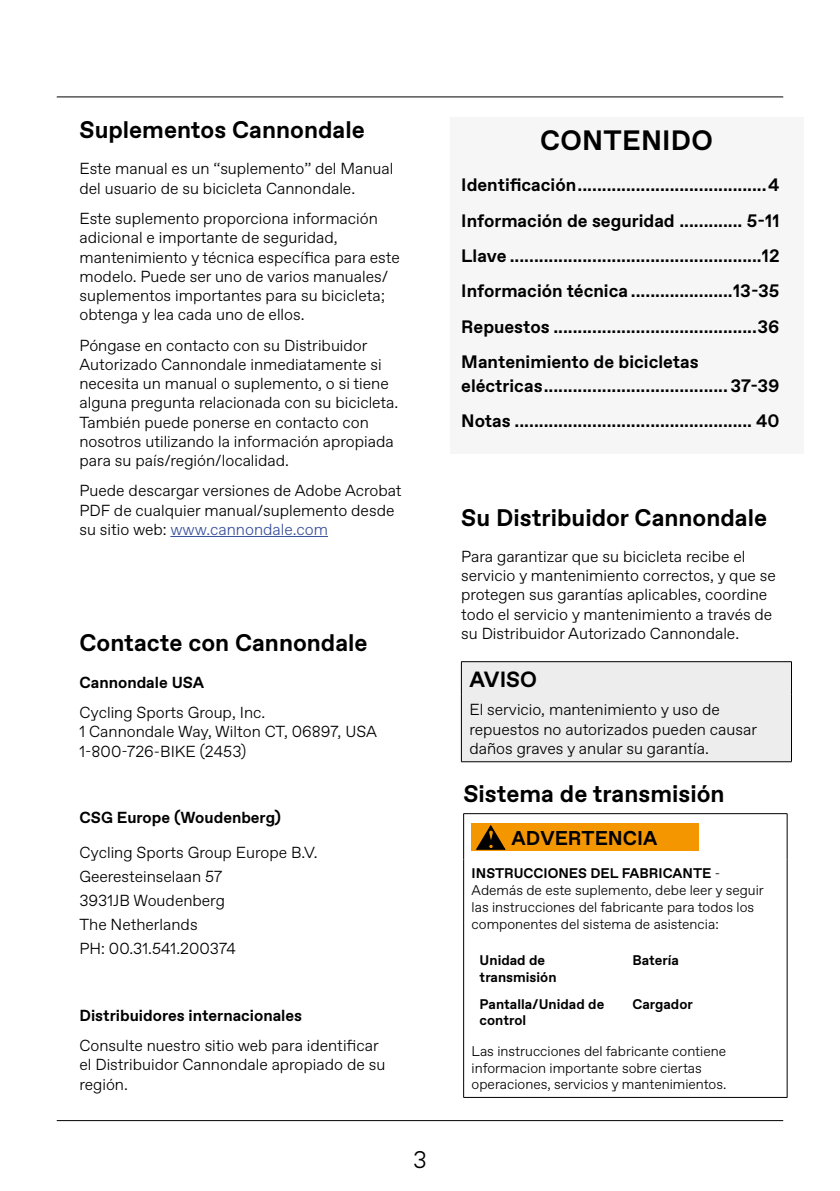
<style>
.page{position:relative;width:840px;height:1191px;background:#fff}
.page>*{position:absolute;margin:0;border:0;box-sizing:border-box;transform-origin:0 0}
.t1{font:700 28px "Favorit";letter-spacing:.01em;color:#000}
.t2{font:700 24px "Favorit";color:#000}
.t3{font:300 24px "Favorit";color:#000}
.t4{font:700 22px "Favorit";color:#000}
.t5{font:700 20px "Favorit";color:#000}
.t6{font:700 18px/35.4px "Favorit";color:#000;text-align:justify}
.t7{font:300 16px/19.2px "Favorit";color:#000}
.t8{font:700 16px "Favorit";color:#000}
.t9{font:300 14px/16.8px "Favorit";color:#000}
.t10{font:700 14px/16.8px "Favorit";color:#000}
.s1{color:#39509b}
.s2{font-weight:700}
</style>
<div class="page">
<hr style="left:57px;top:96px;width:725px;height:1px;background:#000">
<hr style="left:57px;top:1120px;width:725px;height:1px;background:#000">
<div style="left:449px;top:117px;width:353px;height:337px;background:#f6f6f6"></div>
<hr style="left:463px;top:813px;width:324px;height:1px;background:#000">
<hr style="left:463px;top:814px;width:1px;height:45px;background:#000">
<hr style="left:786px;top:814px;width:1px;height:45px;background:#000">
<hr style="left:463px;top:859px;width:1px;height:238px;background:#000">
<hr style="left:786px;top:859px;width:1px;height:238px;background:#000">
<hr style="left:463px;top:1097px;width:324px;height:1px;background:#000">
<div style="left:471px;top:823px;width:227px;height:27px;background:#f49600"></div>
<svg style="left:476px;top:825px;width:29px;height:24px"></svg>
<hr style="left:170px;top:536px;width:158px;height:1px;background:#39509b">
<div style="left:462px;top:662px;width:328px;height:99px;background:#ededed"></div>
<hr style="left:461px;top:661px;width:330px;height:1px;background:#000">
<hr style="left:461px;top:662px;width:1px;height:33px;background:#000">
<hr style="left:790px;top:662px;width:1px;height:33px;background:#000">
<hr style="left:461px;top:695px;width:1px;height:66px;background:#000">
<hr style="left:790px;top:695px;width:1px;height:66px;background:#000">
<hr style="left:461px;top:761px;width:330px;height:1px;background:#000">
<h2 class="t2" style="left:79px;top:114px;width:286px">Suplementos Cannondale</h2>
<p class="t7" style="left:79px;top:159px;width:315px">Este manual es un “suplemento” del Manual del usuario de su bicicleta Cannondale.</p>
<p class="t7" style="left:79px;top:208px;width:321px">Este suplemento proporciona información adicional e importante de seguridad, mantenimiento y técnica específica para este modelo. Puede ser uno de varios manuales/ suplementos importantes para su bicicleta; obtenga y lea cada uno de ellos.</p>
<p class="t7" style="left:79px;top:335px;width:320px">Póngase en contacto con su Distribuidor Autorizado Cannondale inmediatamente si necesita un manual o suplemento, o si tiene alguna pregunta relacionada con su bicicleta.<br>También puede ponerse en contacto con nosotros utilizando la información apropiada para su país/región/localidad.</p>
<p class="t7" style="left:79px;top:481px;width:323px">Puede descargar versiones de Adobe Acrobat<br>PDF de cualquier manual/suplemento desde su sitio web: <span class="s1">www.cannondale.com</span></p>
<h2 class="t2" style="left:79px;top:627px;width:289px">Contacte con Cannondale</h2>
<p class="t8" style="left:79px;top:671px;width:126px">Cannondale USA</p>
<p class="t7" style="left:79px;top:702px;width:299px">Cycling Sports Group, Inc.<br>1 Cannondale Way, Wilton CT, 06897, USA<br>1-800-726-BIKE (2453)</p>
<p class="t8" style="left:79px;top:806px;width:203px">CSG Europe (Woudenberg)</p>
<p class="t7" style="left:79px;top:839px;width:240px;line-height:24px">Cycling Sports Group Europe B.V.<br>Geeresteinselaan 57<br>3931JB Woudenberg<br>The Netherlands<br>PH: 00.31.541.200374</p>
<p class="t8" style="left:79px;top:1004px;width:224px">Distribuidores internacionales</p>
<p class="t7" style="left:79px;top:1035px;width:307px">Consulte nuestro sitio web para identificar el Distribuidor Cannondale apropiado de su región.</p>
<h2 class="t3" style="left:413px;top:1143px;width:15px">3</h2>
<h1 class="t1" style="left:540px;top:122px;width:174px">CONTENIDO</h1>
<p class="t6" style="left:461px;top:167px;width:320px">Identificación.......................................4<br>Información de seguridad ............. 5-11<br>Llave ....................................................12<br>Información técnica .....................13-35<br>Repuestos ..........................................36<br>Mantenimiento de bicicletas</p>
<p class="t6" style="left:461px;top:368px;width:320px">eléctricas......................................37-39<br>Notas ................................................. 40</p>
<h2 class="t2" style="left:461px;top:501px;width:307px">Su Distribuidor Cannondale</h2>
<p class="t7" style="left:461px;top:546px;width:316px">Para garantizar que su bicicleta recibe el servicio y mantenimiento correctos, y que se protegen sus garantías aplicables, coordine todo el servicio y mantenimiento a través de su Distribuidor Autorizado Cannondale.</p>
<h3 class="t4" style="left:469px;top:664px;width:69px">AVISO</h3>
<p class="t7" style="left:469px;top:699px;width:289px">El servicio, mantenimiento y uso de repuestos no autorizados pueden causar daños graves y anular su garantía.</p>
<h2 class="t2" style="left:463px;top:777px;width:262px">Sistema de transmisión</h2>
<p class="t5" style="left:511px;top:824px;width:147px">ADVERTENCIA</p>
<p class="t9" style="left:471px;top:864px;width:293px"><span class="s2">INSTRUCCIONES DEL FABRICANTE</span> - Además de este suplemento, debe leer y seguir las instrucciones del fabricante para todos los componentes del sistema de asistencia:</p>
<p class="t10" style="left:479px;top:951px;width:78px">Unidad de transmisión</p>
<p class="t10" style="left:632px;top:951px;width:48px">Batería</p>
<p class="t10" style="left:479px;top:995px;width:126px">Pantalla/Unidad de control</p>
<p class="t10" style="left:632px;top:995px;width:62px">Cargador</p>
<p class="t9" style="left:471px;top:1042px;width:256px">Las instrucciones del fabricante contiene informacion importante sobre ciertas operaciones, servicios y mantenimientos.</p>
</div>
